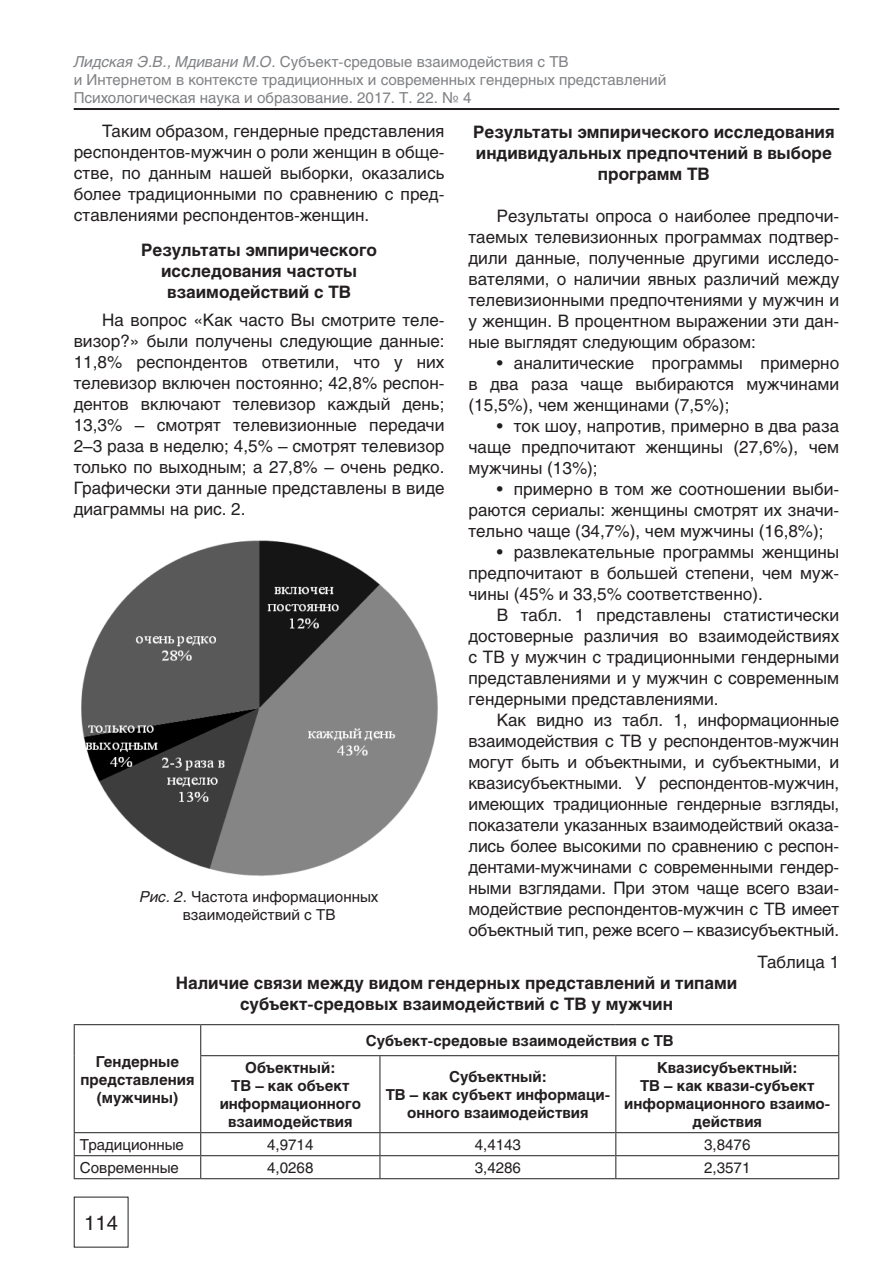
<style>
.page{position:relative;width:896px;height:1276px;background:#fff}
.page>*{position:absolute;margin:0;border:0;box-sizing:border-box;transform-origin:0 0}
.t1{font:20px "Helios";color:#231f20}
.Мой_основной{font:17px/21px "Helios";color:#231f20;text-align:justify}
.Мой_основной-2{font:700 17px/21px "Helios";color:#231f20;text-align:center}
.Подзаг_1{font:700 17px/21px "Helios";color:#231f20;text-align:center}
.Мой_основной-3{font:700 15px/18px "Helios";color:#231f20;text-align:center}
.Подзаголовок{font:15px "Helios";color:#808285}
.Мой_основной-4{font:15px/18px "Helios";color:#231f20;text-align:center}
.s1{font-style:italic}
</style>
<div class="page">
<hr style="left:74px;top:108px;width:765px;height:2px;background:#231f20">
<img style="left:81px;top:540px;width:357px;height:336px">
<hr style="left:74px;top:1024px;width:127px;height:1px;background:#231f20">
<hr style="left:201px;top:1024px;width:179px;height:1px;background:#231f20">
<hr style="left:380px;top:1024px;width:236px;height:1px;background:#231f20">
<hr style="left:616px;top:1024px;width:223px;height:1px;background:#231f20">
<hr style="left:200px;top:1055px;width:180px;height:1px;background:#231f20">
<hr style="left:380px;top:1055px;width:236px;height:1px;background:#231f20">
<hr style="left:616px;top:1055px;width:223px;height:1px;background:#231f20">
<hr style="left:74px;top:1132px;width:127px;height:1px;background:#231f20">
<hr style="left:201px;top:1132px;width:179px;height:1px;background:#231f20">
<hr style="left:380px;top:1132px;width:236px;height:1px;background:#231f20">
<hr style="left:616px;top:1132px;width:223px;height:1px;background:#231f20">
<hr style="left:74px;top:1155px;width:127px;height:1px;background:#231f20">
<hr style="left:201px;top:1155px;width:179px;height:1px;background:#231f20">
<hr style="left:380px;top:1155px;width:236px;height:1px;background:#231f20">
<hr style="left:616px;top:1155px;width:223px;height:1px;background:#231f20">
<hr style="left:74px;top:1178px;width:127px;height:1px;background:#231f20">
<hr style="left:201px;top:1178px;width:179px;height:1px;background:#231f20">
<hr style="left:380px;top:1178px;width:236px;height:1px;background:#231f20">
<hr style="left:616px;top:1178px;width:223px;height:1px;background:#231f20">
<hr style="left:74px;top:1025px;width:1px;height:30px;background:#231f20">
<hr style="left:74px;top:1055px;width:1px;height:77px;background:#231f20">
<svg style="left:74px;top:1133px;width:1px;height:45px"></svg>
<hr style="left:200px;top:1025px;width:1px;height:30px;background:#231f20">
<hr style="left:838px;top:1025px;width:1px;height:30px;background:#231f20">
<hr style="left:200px;top:1056px;width:1px;height:76px;background:#231f20">
<hr style="left:379px;top:1056px;width:1px;height:76px;background:#231f20">
<hr style="left:615px;top:1056px;width:1px;height:76px;background:#231f20">
<hr style="left:838px;top:1056px;width:1px;height:76px;background:#231f20">
<svg style="left:200px;top:1133px;width:1px;height:45px"></svg>
<svg style="left:379px;top:1133px;width:1px;height:45px"></svg>
<svg style="left:615px;top:1133px;width:1px;height:45px"></svg>
<svg style="left:838px;top:1133px;width:1px;height:45px"></svg>
<p class="Подзаголовок" style="left:74px;top:52px;width:496px"><span class="s1">Лидская Э.В., Мдивани М.О.</span> Субъект-средовые взаимодействия с ТВ</p>
<p class="Подзаголовок" style="left:74px;top:70px;width:594px">и Интернетом в контексте традиционных и современных гендерных представлений</p>
<p class="Подзаголовок" style="left:74px;top:88px;width:399px">Психологическая наука и образование. 2017. Т. 22. № 4</p>
<p class="Мой_основной" style="left:74px;top:120px;width:372px;text-indent:28px">Таким образом, гендерные представления респондентов-мужчин о роли женщин в обще&shy;стве, по данным нашей выборки, оказались более традиционными по сравнению с пред&shy;ставлениями респондентов-женщин.</p>
<p class="Подзаг_1" style="left:141px;top:239px;width:237px">Результаты эмпирического исследования частоты взаимодействий с ТВ</p>
<p class="Мой_основной" style="left:74px;top:309px;width:372px;text-align:left;text-indent:28px">На вопрос «Как часто Вы смотрите теле&shy;визор?» были получены следующие данные:<br>11,8% респондентов ответили, что у них телевизор включен постоянно; 42,8% респон&shy;дентов включают телевизор каждый день; 13,3% – смотрят телевизионные передачи 2–3 раза в неделю; 4,5% – смотрят телевизор только по выходным; а 27,8% – очень редко.<br>Графически эти данные представлены в виде диаграммы на рис. 2.</p>
<p class="Мой_основной-2" style="left:473px;top:121px;width:363px">Результаты эмпирического исследования индивидуальных предпочтений в выборе программ ТВ</p>
<p class="Мой_основной" style="left:468px;top:205px;width:372px;text-indent:28px">Результаты опроса о наиболее предпочи&shy;таемых телевизионных программах подтвер&shy;дили данные, полученные другими исследо&shy;вателями, о наличии явных различий между телевизионными предпочтениями у мужчин и у женщин. В процентном выражении эти дан&shy;ные выглядят следующим образом:</p>
<p class="Мой_основной" style="left:468px;top:352px;width:372px;text-indent:28px">• аналитические программы примерно в два раза чаще выбираются мужчинами (15,5%), чем женщинами (7,5%);</p>
<p class="Мой_основной" style="left:468px;top:415px;width:372px;text-indent:28px">• ток шоу, напротив, примерно в два раза чаще предпочитают женщины (27,6%), чем мужчины (13%);</p>
<p class="Мой_основной" style="left:468px;top:478px;width:372px;text-indent:28px">• примерно в том же соотношении выби&shy;раются сериалы: женщины смотрят их значи&shy;тельно чаще (34,7%), чем мужчины (16,8%);</p>
<p class="Мой_основной" style="left:468px;top:541px;width:372px;text-indent:28px">• развлекательные программы женщины предпочитают в большей степени, чем муж&shy;чины (45% и 33,5% соответственно).</p>
<p class="Мой_основной" style="left:468px;top:604px;width:372px;text-indent:28px">В табл. 1 представлены статистически достоверные различия во взаимодействиях с ТВ у мужчин с традиционными гендерными представлениями и у мужчин с современным гендерными представлениями.</p>
<p class="Мой_основной" style="left:468px;top:709px;width:372px;text-indent:28px">Как видно из табл. 1, информационные взаимодействия с ТВ у респондентов-мужчин могут быть и объектными, и субъектными, и квазисубъектными. У респондентов-мужчин, имеющих традиционные гендерные взгляды, показатели указанных взаимодействий оказа&shy;лись более высокими по сравнению с респон&shy;дентами-мужчинами с современными гендер&shy;ными взглядами. При этом чаще всего взаи&shy;модействие респондентов-мужчин с ТВ имеет объектный тип, реже всего – квазисубъектный.</p>
<p class="Мой_основной-4" style="left:140px;top:888px;width:240px"><span class="s1">Рис. 2.</span> Частота информационных взаимодействий с ТВ</p>
<p class="Мой_основной-2" style="left:176px;top:972px;width:563px">Наличие связи между видом гендерных представлений и типами субъект-средовых взаимодействий с ТВ у мужчин</p>
<p class="Мой_основной-3" style="left:366px;top:1031px;width:309px">Субъект-средовые взаимодействия с ТВ</p>
<p class="Мой_основной" style="left:757px;top:951px;width:83px">Таблица 1</p>
<p class="Мой_основной-3" style="left:80px;top:1052px;width:115px">Гендерные представления (мужчины)</p>
<p class="Мой_основной-3" style="left:245px;top:1058px;width:92px">Объектный:</p>
<p class="Мой_основной-3" style="left:220px;top:1076px;width:143px">ТВ – как объект информационного взаимодействия</p>
<p class="Мой_основной-3" style="left:449px;top:1067px;width:99px">Субъектный:</p>
<p class="Мой_основной-3" style="left:386px;top:1085px;width:226px">ТВ – как субъект информаци&shy;онного взаимодействия</p>
<p class="Мой_основной-3" style="left:657px;top:1058px;width:142px">Квазисубъектный:</p>
<p class="Мой_основной-3" style="left:624px;top:1076px;width:207px">ТВ – как квази-субъект информационного взаимо&shy;действия</p>
<p class="Мой_основной-4" style="left:80px;top:1135px;width:105px">Традиционные</p>
<p class="Мой_основной-4" style="left:267px;top:1135px;width:48px">4,9714</p>
<p class="Мой_основной-4" style="left:475px;top:1135px;width:48px">4,4143</p>
<p class="Мой_основной-4" style="left:704px;top:1135px;width:48px">3,8476</p>
<p class="Мой_основной-4" style="left:80px;top:1158px;width:100px">Современные</p>
<p class="Мой_основной-4" style="left:267px;top:1158px;width:48px">4,0268</p>
<p class="Мой_основной-4" style="left:475px;top:1158px;width:48px">3,4286</p>
<p class="Мой_основной-4" style="left:704px;top:1158px;width:48px">2,3571</p>
<p class="t1" style="left:84px;top:1211px;width:35px">114</p>
</div>
